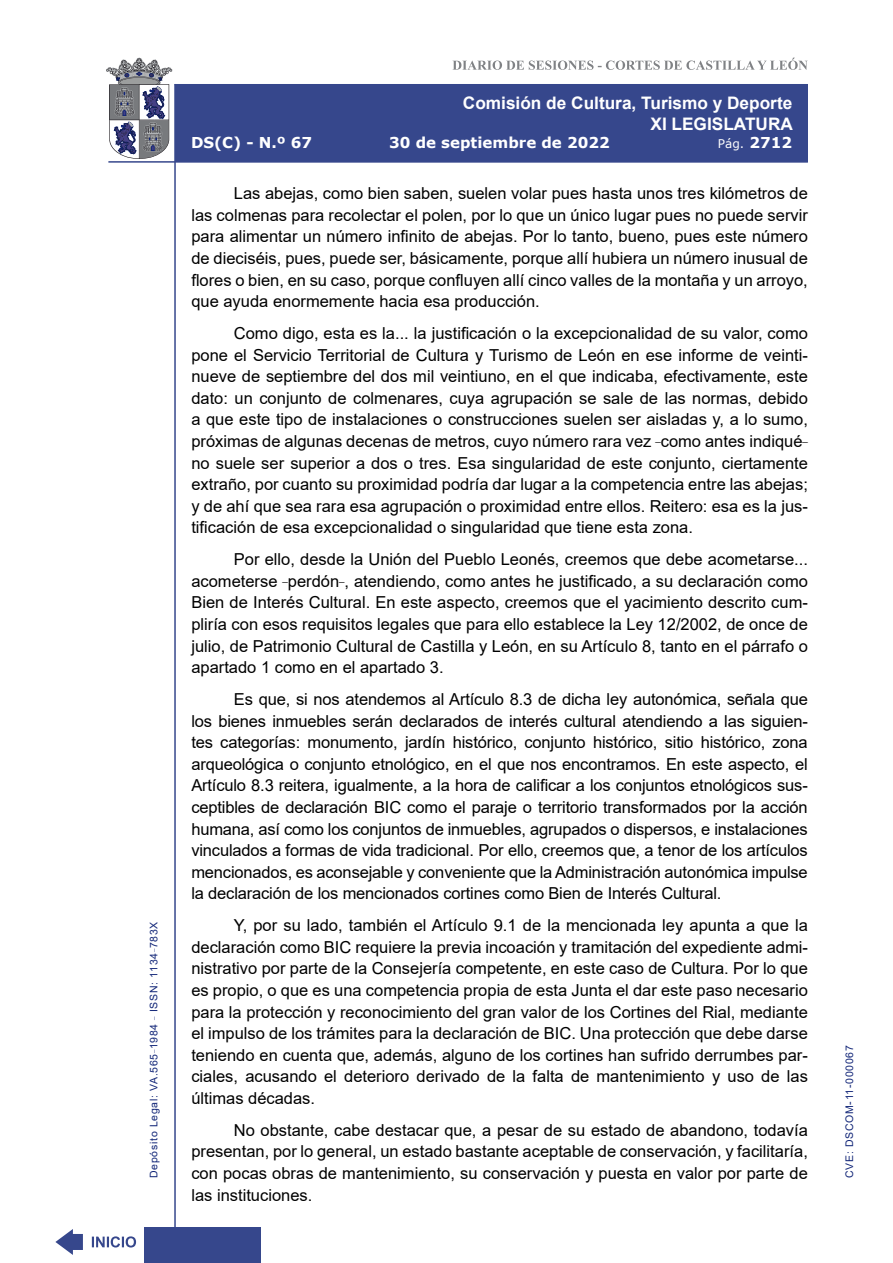
<style>
.page{position:relative;width:893px;height:1263px;background:#fff}
.page>*{position:absolute;margin:0;border:0;box-sizing:border-box;transform-origin:0 0}
.t1{font:700 17.25px/20.7px "Arial";color:#fff;text-align:right}
.t2{font:16.5px/21.6px "Arial";color:#000;text-align:justify}
.t3{font:700 15px "Verdana";color:#fff}
.t4{font:12px "Verdana";color:#fff}
.t5{font:10.5px "Arial";letter-spacing:.065em;color:#122678}
.s1{font-weight:700;font-size:15px}
</style>
<div class="page">
<svg style="left:452px;top:58px;width:356px;height:12px"></svg>
<hr style="left:174px;top:84px;width:2px;height:1179px;background:#36478c">
<div style="left:144px;top:1227px;width:117px;height:36px;background:#36478c"></div>
<div style="left:175px;top:84px;width:633px;height:78px;background:#36478c"></div>
<hr style="left:108px;top:161px;width:700px;height:2px;background:#36478c">
<svg style="left:92px;top:1236px;width:44px;height:11px"></svg>
<svg style="left:55px;top:1229px;width:28px;height:26px"></svg>
<svg style="left:106px;top:58px;width:66px;height:101px"></svg>
<p class="t5" style="left:146px;top:1178px;width:258px;rotate:-90deg">Depósito Legal: VA.565<sup>_</sup>1984 <sup>_</sup> ISSN: 1134<sup>_</sup>783X</p>
<p class="t1" style="left:463px;top:93px;width:332px">Comisión de Cultura, Turismo y Deporte<br>XI LEGISLATURA</p>
<p class="t3" style="left:191px;top:132px;width:123px">DS(C) - N.º 67</p>
<p class="t3" style="left:389px;top:132px;width:222px">30 de septiembre de 2022</p>
<p class="t4" style="left:718px;top:135px;width:76px">Pág. <span class="s1">2712</span></p>
<p class="t2" style="left:191px;top:182px;width:618px;text-indent:43px">Las abejas, como bien saben, suelen volar pues hasta unos tres kilómetros de las colmenas para recolectar el polen, por lo que un único lugar pues no puede servir para alimentar un número infinito de abejas. Por lo tanto, bueno, pues este número de dieciséis, pues, puede ser, básicamente, porque allí hubiera un número inusual de flores o bien, en su caso, porque confluyen allí cinco valles de la montaña y un arroyo, que ayuda enormemente hacia esa producción.</p>
<p class="t2" style="left:191px;top:322px;width:618px;text-indent:43px">Como digo, esta es la... la justificación o la excepcionalidad de su valor, como pone el Servicio Territorial de Cultura y Turismo de León en ese informe de veinti&shy;nueve de septiembre del dos mil veintiuno, en el que indicaba, efectivamente, este dato: un conjunto de colmenares, cuya agrupación se sale de las normas, debido a que este tipo de instalaciones o construcciones suelen ser aisladas y, a lo sumo, próximas de algunas decenas de metros, cuyo número rara vez <sup>_</sup>como antes indiqué<sup>_ </sup>no suele ser superior a dos o tres. Esa singularidad de este conjunto, ciertamente extraño, por cuanto su proximidad podría dar lugar a la competencia entre las abejas; y de ahí que sea rara esa agrupación o proximidad entre ellos. Reitero: esa es la jus&shy;tificación de esa excepcionalidad o singularidad que tiene esta zona.</p>
<p class="t2" style="left:191px;top:548px;width:618px;text-indent:43px">Por ello, desde la Unión del Pueblo Leonés, creemos que debe acometarse... acometerse <sup>_</sup>perdón<sup>_</sup>, atendiendo, como antes he justificado, a su declaración como Bien de Interés Cultural. En este aspecto, creemos que el yacimiento descrito cum&shy;pliría con esos requisitos legales que para ello establece la Ley 12/2002, de once de julio, de Patrimonio Cultural de Castilla y León, en su Artículo 8, tanto en el párrafo o apartado 1 como en el apartado 3.</p>
<p class="t2" style="left:191px;top:688px;width:618px;text-indent:43px">Es que, si nos atendemos al Artículo 8.3 de dicha ley autonómica, señala que los bienes inmuebles serán declarados de interés cultural atendiendo a las siguien&shy;tes categorías: monumento, jardín histórico, conjunto histórico, sitio histórico, zona arqueológica o conjunto etnológico, en el que nos encontramos. En este aspecto, el Artículo 8.3 reitera, igualmente, a la hora de calificar a los conjuntos etnológicos sus&shy;ceptibles de declaración BIC como el paraje o territorio transformados por la acción humana, así como los conjuntos de inmuebles, agrupados o dispersos, e instalaciones vinculados a formas de vida tradicional. Por ello, creemos que, a tenor de los artículos mencionados, es aconsejable y conveniente que la Administración autonómica impulse la declaración de los mencionados cortines como Bien de Interés Cultural.</p>
<p class="t2" style="left:191px;top:914px;width:618px;text-indent:43px">Y, por su lado, también el Artículo 9.1 de la mencionada ley apunta a que la declaración como BIC requiere la previa incoación y tramitación del expediente admi&shy;nistrativo por parte de la Consejería competente, en este caso de Cultura. Por lo que es propio, o que es una competencia propia de esta Junta el dar este paso necesario para la protección y reconocimiento del gran valor de los Cortines del Rial, mediante el impulso de los trámites para la declaración de BIC. Una protección que debe darse teniendo en cuenta que, además, alguno de los cortines han sufrido derrumbes par&shy;ciales, acusando el deterioro derivado de la falta de mantenimiento y uso de las últimas décadas.</p>
<p class="t2" style="left:191px;top:1119px;width:618px;text-indent:43px">No obstante, cabe destacar que, a pesar de su estado de abandono, todavía presentan, por lo general, un estado bastante aceptable de conservación, y facilitaría, con pocas obras de mantenimiento, su conservación y puesta en valor por parte de las instituciones.</p>
<p class="t5" style="left:842px;top:1178px;width:134px;rotate:-90deg">CVE: DSCOM-11-000067</p>
</div>
